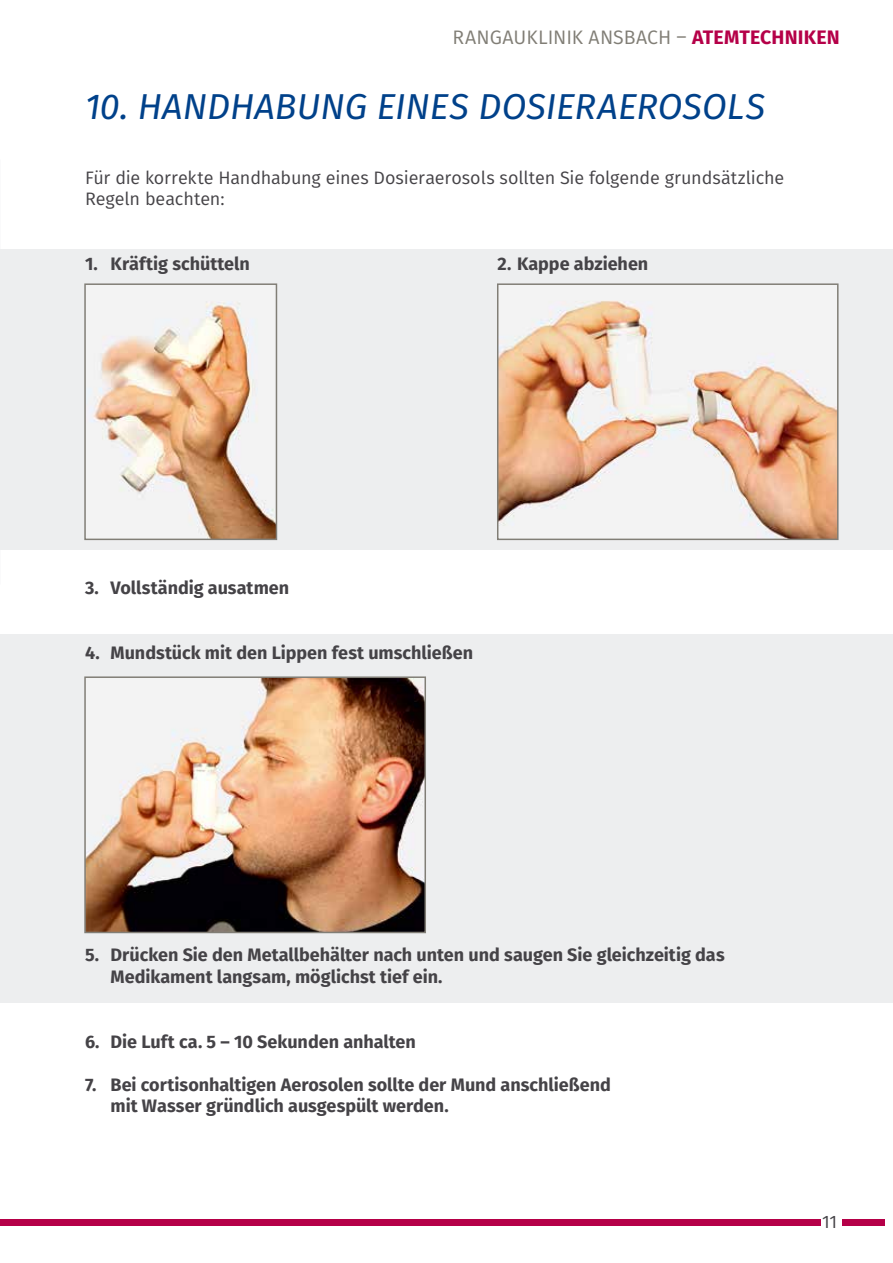
<style>
.page{position:relative;width:893px;height:1263px;background:#fff}
.page>*{position:absolute;margin:0;border:0;box-sizing:border-box;transform-origin:0 0}
.t1{font:italic 36px "Fira Sans";color:#00418a}
.t2{font:19.5px "Fira Sans";color:#817e76}
.t3{font:700 18px/21.6px "Fira Sans";color:#454347}
.t4{font:18px/21.6px "Fira Sans";letter-spacing:-.005em;color:#454347}
.s1{font-weight:700;color:#b50048}
</style>
<div class="page">
<div style="left:0;top:634px;width:893px;height:369px;background:#edeeef"></div>
<div style="left:0;top:249px;width:893px;height:300px;background:#edeeef"></div>
<img style="left:88px;top:301px;width:186px;height:236px">
<div style="left:84px;top:283px;width:193px;height:257px;border:2px solid #817e76"></div>
<img style="left:500px;top:300px;width:335px;height:237px">
<div style="left:497px;top:283px;width:341px;height:257px;border:2px solid #817e76"></div>
<img style="left:87px;top:679px;width:336px;height:251px">
<div style="left:84px;top:676px;width:342px;height:257px;border:2px solid #817e76"></div>
<div style="left:0;top:1219px;width:821px;height:6px;background:#b50048"></div>
<div style="left:842px;top:1219px;width:42px;height:6px;background:#b50048"></div>
<p class="t2" style="left:452px;top:22px;width:389px">RANGAUKLINIK ANSBACH – <span class="s1">ATEMTECHNIKEN</span></p>
<h1 class="t1" style="left:85px;top:79px;width:681px">10. HANDHABUNG EINES DOSIERAEROSOLS</h1>
<p class="t4" style="left:85px;top:166px;width:701px">Für die korrekte Handhabung eines Dosieraerosols sollten Sie folgende grundsätzliche<br>Regeln beachten:</p>
<p class="t3" style="left:85px;top:252px;width:166px">1. Kräftig schütteln</p>
<p class="t3" style="left:498px;top:252px;width:152px">2. Kappe abziehen</p>
<p class="t3" style="left:85px;top:576px;width:206px">3. Vollständig ausatmen</p>
<p class="t3" style="left:85px;top:640px;width:390px">4. Mundstück mit den Lippen fest umschließen</p>
<p class="t3" style="left:111px;top:943px;width:616px;text-indent:-26px">5. Drücken Sie den Metallbehälter nach unten und saugen Sie gleichzeitig das<br>Medikament langsam, möglichst tief ein.</p>
<p class="t3" style="left:85px;top:1029px;width:332px">6. Die Luft ca. 5 – 10 Sekunden anhalten</p>
<p class="t3" style="left:111px;top:1072px;width:502px;text-indent:-26px">7. Bei cortisonhaltigen Aerosolen sollte der Mund anschließend mit Wasser gründlich ausgespült werden.</p>
<p class="t4" style="left:822px;top:1210px;width:17px">11</p>
</div>
